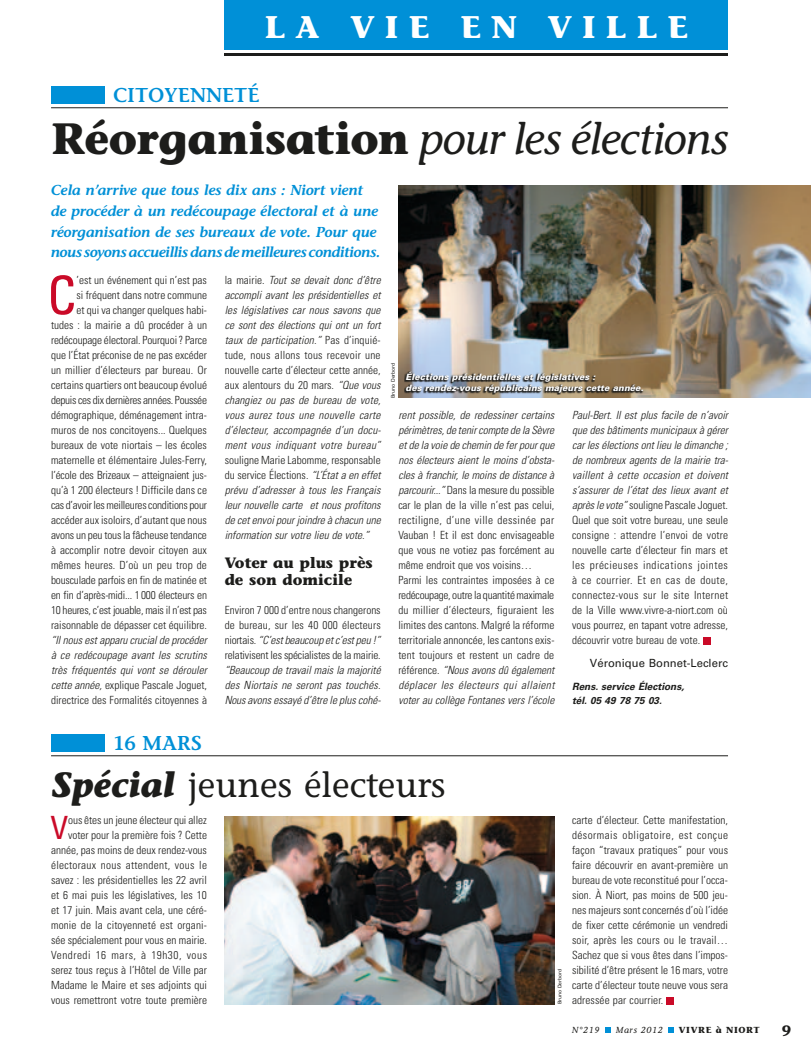
<style>
.page{position:relative;width:811px;height:1059px;background:#fff}
.page>*{position:absolute;margin:0;border:0;box-sizing:border-box;transform-origin:0 0}
.t1{font:condensed 52.75px "Univers";color:#ca0a28}
.t2{font:italic 43.75px "Stone Informal";letter-spacing:-.015em;color:#1d1d1b}
.t3{font:35px "Stone Informal";color:#1d1d1b}
.t4{font:condensed 32px "Univers";color:#ca0a28}
.t5{font:700 31.25px "Stone Informal";letter-spacing:.325em;color:#fff}
.t6{font:600 20px "Stone Informal";color:#0090d7}
.t7{font:700 15px/17.5px "Stone Informal";color:#1d1d1b}
.t8{font:italic 600 14.38px/20.6px "Stone Informal";letter-spacing:-.01em;color:#0090d7}
.t9{font:300 condensed 11.25px/15px "Univers";color:#1d1d1b;text-align:justify}
.t10{font:italic 300 condensed 11.25px/15px "Univers";letter-spacing:.01em;color:#1d1d1b;text-align:justify}
.t11{font:11.25px "Univers";color:#1d1d1b}
.t12{font:italic 700 10px/13.8px "Univers";color:#1d1d1b}
.t13{font:italic 900 8.75px/10.6px "Univers";letter-spacing:.005em;color:#fff}
.t14{font:italic 8.75px "Stone Informal";letter-spacing:.075em;color:#1d1d1b}
.t15{font:700 8.75px "Stone Informal";letter-spacing:.075em;color:#1d1d1b}
.t16{font:5px "Univers";color:#1d1d1b}
.s1{font-weight:700;font-style:normal}
.s2{font-style:normal}
.s3{font-style:italic}
.s4{font-weight:700;font-style:italic}
</style>
<div class="page">
<svg style="left:605px;top:1027px;width:5px;height:5px"></svg>
<svg style="left:668px;top:1027px;width:5px;height:5px"></svg>
<div style="left:225px;top:0;width:503px;height:49px;background:#0090d7"></div>
<hr style="left:225px;top:53px;width:503px;height:2px;background:#1d1d1b">
<div style="left:703px;top:637px;width:7px;height:7px;background:#ca0a28"></div>
<div style="left:51px;top:86px;width:53px;height:18px;background:#0090d7"></div>
<hr style="left:51px;top:107px;width:677px;height:1px;background:#1d1d1b">
<img style="left:398px;top:186px;width:413px;height:212px">
<div style="left:666px;top:997px;width:8px;height:7px;background:#ca0a28"></div>
<img style="left:225px;top:816px;width:329px;height:188px">
<div style="left:51px;top:734px;width:53px;height:18px;background:#0090d7"></div>
<hr style="left:51px;top:755px;width:677px;height:1px;background:#1d1d1b">
<svg style="left:404px;top:371px;width:239px;height:24px;background:#746f67"></svg>
<h3 class="t5" style="left:265px;top:7px;width:425px">la v ie en v ille</h3>
<h3 class="t6" style="left:113px;top:83px;width:148px">CITOYENNETÉ</h3>
<h2 class="t2" style="left:51px;top:113px;width:678px"><span class="s1">Réorganisation</span> pour les élections</h2>
<p class="t8" style="left:51px;top:180px;width:331px">Cela n’arrive que tous les dix ans : Niort vient de procéder à un redécoupage électoral et à une réorganisation de ses bureaux de vote. Pour que nous soyons accueillis dans de meilleures conditions.</p>
<h1 class="t1" style="left:47px;top:262px;width:31px">C</h1>
<p class="t9" style="left:51px;top:273px;width:158px;text-align:right">’est un événement qui n’est pas<br>si fréquent dans notre commune<br>et qui va changer quelques habi-<br>tudes : la mairie a dû procéder à un redécoupage électoral. Pourquoi ? Parce que l’État préconise de ne pas excéder un millier d’électeurs par bureau. Or certains quartiers ont beaucoup évolué depuis ces dix dernières années. Poussée démographique, déménagement intra&shy;muros de nos concitoyens... Quelques bureaux de vote niortais – les écoles maternelle et élémentaire Jules-Ferry, l’école des Brizeaux – atteignaient jus&shy;qu’à 1 200 électeurs ! Difficile dans ce cas d’avoir les meilleures conditions pour accéder aux isoloirs, d’autant que nous avons un peu tous la fâcheuse tendance à accomplir notre devoir citoyen aux mêmes heures. D’où un peu trop de bousculade parfois en fin de matinée et en fin d’après-midi... 1000 électeurs en 10 heures, c’est jouable, mais il n’est pas raisonnable de dépasser cet équilibre.</p>
<p class="t10" style="left:51px;top:632px;width:157px">“Il nous est apparu crucial de procéder à ce redécoupage avant les scrutins très fréquentés qui vont se dérouler cette année, <span class="s2">explique Pascale Joguet, directrice des Formalités citoyennes à</span></p>
<p class="t10" style="left:225px;top:272px;width:157px"><span class="s2">la mairie.</span> Tout se devait donc d’être accompli avant les présidentielles et les législatives car nous savons que ce sont des élections qui ont un fort taux de participation.” <span class="s2">Pas d’inquié&shy;tude, nous allons tous recevoir une nouvelle carte d’électeur cette année, aux alentours du 20 mars.</span> “Que vous changiez ou pas de bureau de vote, vous aurez tous une nouvelle carte d’électeur, accompagnée d’un docu&shy;ment vous indiquant votre bureau”</p>
<p class="t10" style="left:225px;top:452px;width:157px"><span class="s2">souligne Marie Labomme, responsable du service Élections.</span> “L’État a en effet prévu d’adresser à tous les Français leur nouvelle carte et nous profitons de cet envoi pour joindre à chacun une information sur votre lieu de vote.”</p>
<h3 class="t7" style="left:225px;top:554px;width:150px">Voter au plus près de son domicile</h3>
<p class="t9" style="left:225px;top:603px;width:157px">Environ 7 000 d’entre nous changerons de bureau, sur les 40 000 électeurs niortais. <span class="s3">“C’est beaucoup et c’est peu !” </span>relativisent les spécialistes de la mairie.</p>
<p class="t10" style="left:225px;top:662px;width:157px">“Beaucoup de travail mais la majorité des Niortais ne seront pas touchés.<br>Nous avons essayé d’être le plus cohé-</p>
<p class="t16" style="left:390px;top:398px;width:37px;rotate:-90deg">Bruno Derbord</p>
<p class="t13" style="left:405px;top:372px;width:240px">Élections présidentielles et législatives :<br>des rendez-vous républicains majeurs cette année.</p>
<p class="t9" style="left:398px;top:407px;width:158px;text-align:left"><span class="s3">rent possible, de redessiner certains périmètres, de tenir compte de la Sèvre et de la voie de chemin de fer pour que nos électeurs aient le moins d’obsta&shy;cles à franchir, le moins de distance à parcourir...”</span> Dans la mesure du possible car le plan de la ville n’est pas celui, rectiligne, d’une ville dessinée par Vauban ! Et il est donc envisageable que vous ne votiez pas forcément au même endroit que vos voisins… Parmi les contraintes imposées à ce redécoupage, outre la quantité maximale du millier d’électeurs, figuraient les limites des cantons. Malgré la réforme territoriale annoncée, les cantons exis&shy;tent toujours et restent un cadre de référence. <span class="s3">“Nous avons dû également déplacer les électeurs qui allaient voter au collège Fontanes vers l’école</span></p>
<p class="t9" style="left:572px;top:407px;width:158px"><span class="s3">Paul-Bert. Il est plus facile de n’avoir que des bâtiments municipaux à gérer car les élections ont lieu le dimanche ; de nombreux agents de la mairie tra&shy;vaillent à cette occasion et doivent s’assurer de l’état des lieux avant et après le vote”</span> souligne Pascale Joguet.<br>Quel que soit votre bureau, une seule consigne : attendre l’envoi de votre nouvelle carte d’électeur fin mars et les précieuses indications jointes à ce courrier. Et en cas de doute, connectez-vous sur le site Internet de la Ville www.vivre-a-niort.com où vous pourrez, en tapant votre adresse, découvrir votre bureau de vote.</p>
<p class="t11" style="left:590px;top:656px;width:140px">Véronique Bonnet-Leclerc</p>
<p class="t12" style="left:572px;top:680px;width:114px">Rens. service Élections, tél. 05 49 78 75 03.</p>
<h3 class="t6" style="left:113px;top:731px;width:90px">16 MARS</h3>
<h3 class="t3" style="left:51px;top:764px;width:396px"><span class="s4">Spécial</span> jeunes électeurs</h3>
<p class="t9" style="left:51px;top:813px;width:157px;text-align:right">ous êtes un jeune électeur qui allez voter pour la première fois ? Cette année, pas moins de deux rendez-vous électoraux nous attendent, vous le savez : les présidentielles les 22 avril et 6 mai puis les législatives, les 10 et 17 juin. Mais avant cela, une céré&shy;monie de la citoyenneté est organi&shy;sée spécialement pour vous en mairie.<br>Vendredi 16 mars, à 19h30, vous serez tous reçus à l’Hôtel de Ville par Madame le Maire et ses adjoints qui vous remettront votre toute première</p>
<p class="t9" style="left:572px;top:812px;width:158px">carte d’électeur. Cette manifestation, désormais obligatoire, est conçue façon “travaux pratiques” pour vous faire découvrir en avant-première un bureau de vote reconstitué pour l’occa&shy;sion. À Niort, pas moins de 500 jeu&shy;nes majeurs sont concernés d’où l’idée de fixer cette cérémonie un vendredi soir, après les cours ou le travail… Sachez que si vous êtes dans l’impos&shy;sibilité d’être présent le 16 mars, votre carte d’électeur toute neuve vous sera adressée par courrier.</p>
<h3 class="t4" style="left:51px;top:807px;width:19px">V</h3>
<p class="t16" style="left:557px;top:1004px;width:37px;rotate:-90deg">Bruno Derbord</p>
<p class="t14" style="left:572px;top:1024px;width:29px">N°219</p>
<p class="t14" style="left:616px;top:1024px;width:49px">Mars 2012</p>
<p class="t15" style="left:679px;top:1024px;width:83px">Vivre à Niort</p>
<h3 class="t7" style="left:782px;top:1022px;width:11px">9</h3>
</div>
